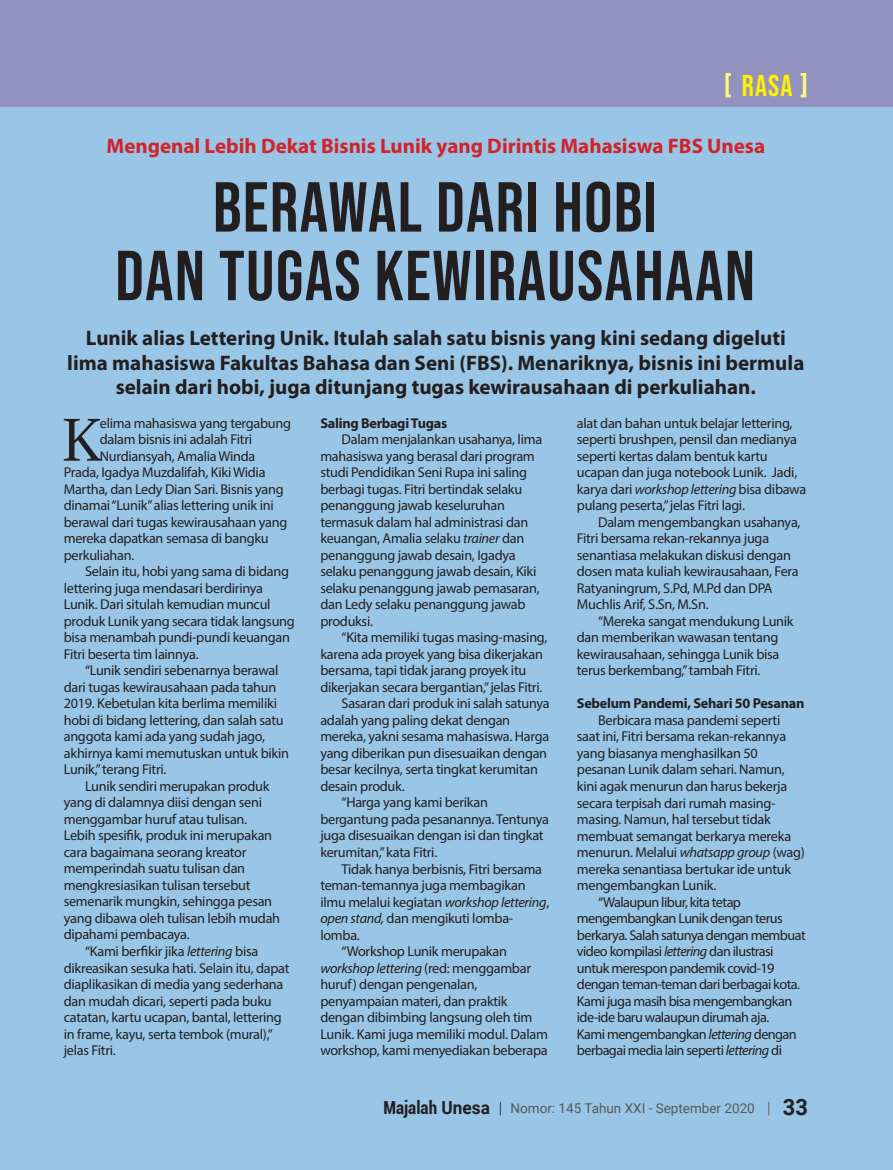
<style>
.page{position:relative;width:893px;height:1170px;background:#fff}
.page>*{position:absolute;margin:0;border:0;box-sizing:border-box;transform-origin:0 0}
.t1{font:70.5px/68.6px "Bebas Neue";letter-spacing:.02em;color:#231f20;text-align:center}
.t2{font:68.1px "Sitka Banner";color:#231f20}
.t3{font:30px "Bebas Neue";color:#fff101}
.t4{font:700 21px/24px "Myriad Pro";color:#231f20;text-align:center}
.t5{font:700 21px "Myriad Pro";color:#d1232a}
.t6{font:14.25px/16.5px "Myriad Pro";letter-spacing:-.02em;color:#231f20}
.t7{font:14.25px "Myriad Pro";letter-spacing:-.04em;color:#231f20}
.t8{font:700 14.25px "Myriad Pro";letter-spacing:-.02em;color:#231f20}
.t9{font:italic 14.25px "Myriad Pro";letter-spacing:-.02em;color:#231f20}
.t10{font:13.5px "Roboto";color:#57585a}
.s1{color:#fff685}
.s2{font-style:italic}
.s3{font-style:normal}
.s4{font-weight:700;font-stretch:condensed;font-size:18px;color:#231f20}
.s5{font-weight:700;font-size:18px;color:#231f20}
.s6{font-family:"Minion Pro";color:#231f20}
.s7{font-family:"Minion Pro"}
.s8{font-weight:700;font-size:22.5px;color:#231f20}
</style>
<div class="page">
<div style="left:0;top:107px;width:893px;height:1062px;background:#99c6e6"></div>
<div style="left:0;top:0;width:893px;height:106px;background:#9391bd"></div>
<h3 class="t3" style="left:724px;top:68px;width:86px"><span class="s1">[</span> RASA <span class="s1">]</span></h3>
<h3 class="t5" style="left:107px;top:133px;width:660px">Mengenal Lebih Dekat Bisnis Lunik yang Dirintis Mahasiswa FBS Unesa</h3>
<h1 class="t1" style="left:115px;top:172px;width:641px">BERAWAL DARI HOBI<br>DAN TUGAS KEWIRAUSAHAAN</h1>
<h3 class="t4" style="left:67px;top:326px;width:739px">Lunik alias Lettering Unik. Itulah salah satu bisnis yang kini sedang digeluti lima mahasiswa Fakultas Bahasa dan Seni (FBS). Menariknya, bisnis ini bermula selain dari hobi, juga ditunjang tugas kewirausahaan di perkuliahan.</h3>
<h2 class="t2" style="left:62px;top:392px;width:40px">K</h2>
<p class="t6" style="left:100px;top:414px;width:193px">elima mahasiswa yang tergabung</p>
<p class="t6" style="left:100px;top:431px;width:154px">dalam bisnis ini adalah Fitri</p>
<p class="t6" style="left:100px;top:447px;width:157px">Nurdiansyah, Amalia Winda</p>
<p class="t6" style="left:64px;top:464px;width:203px">Prada, Igadya Muzdalifah, Kiki Widia</p>
<p class="t6" style="left:64px;top:480px;width:221px">Martha, dan Ledy Dian Sari. Bisnis yang</p>
<p class="t6" style="left:64px;top:497px;width:211px">dinamai “Lunik” alias lettering unik ini</p>
<p class="t6" style="left:64px;top:513px;width:225px">berawal dari tugas kewirausahaan yang</p>
<p class="t6" style="left:64px;top:530px;width:206px">mereka dapatkan semasa di bangku</p>
<p class="t6" style="left:64px;top:546px;width:72px">perkuliahan.</p>
<p class="t6" style="left:85px;top:563px;width:206px">Selain itu, hobi yang sama di bidang</p>
<p class="t6" style="left:64px;top:579px;width:201px">lettering juga mendasari berdirinya</p>
<p class="t6" style="left:64px;top:596px;width:208px">Lunik. Dari situlah kemudian muncul</p>
<p class="t6" style="left:64px;top:612px;width:233px">produk Lunik yang secara tidak langsung</p>
<p class="t6" style="left:64px;top:629px;width:228px">bisa menambah pundi-pundi keuangan</p>
<p class="t6" style="left:64px;top:645px;width:136px">Fitri beserta tim lainnya.</p>
<p class="t6" style="left:85px;top:662px;width:195px">“Lunik sendiri sebenarnya berawal</p>
<p class="t6" style="left:64px;top:678px;width:214px">dari tugas kewirausahaan pada tahun</p>
<p class="t6" style="left:64px;top:695px;width:215px">2019. Kebetulan kita berlima memiliki</p>
<p class="t6" style="left:64px;top:711px;width:221px">hobi di bidang lettering, dan salah satu</p>
<p class="t6" style="left:64px;top:728px;width:203px">anggota kami ada yang sudah jago,</p>
<p class="t6" style="left:64px;top:744px;width:227px">akhirnya kami memutuskan untuk bikin</p>
<p class="t6" style="left:64px;top:761px;width:104px">Lunik,” terang Fitri.</p>
<p class="t6" style="left:85px;top:777px;width:186px">Lunik sendiri merupakan produk</p>
<p class="t6" style="left:64px;top:794px;width:200px">yang di dalamnya diisi dengan seni</p>
<p class="t6" style="left:64px;top:810px;width:185px">menggambar huruf atau tulisan.</p>
<p class="t6" style="left:64px;top:827px;width:210px">Lebih spesifik, produk ini merupakan</p>
<p class="t6" style="left:64px;top:843px;width:184px">cara bagaimana seorang kreator</p>
<p class="t6" style="left:64px;top:860px;width:183px">memperindah suatu tulisan dan</p>
<p class="t6" style="left:64px;top:876px;width:188px">mengkresiasikan tulisan tersebut</p>
<p class="t6" style="left:64px;top:893px;width:210px">semenarik mungkin, sehingga pesan</p>
<p class="t6" style="left:64px;top:909px;width:218px">yang dibawa oleh tulisan lebih mudah</p>
<p class="t6" style="left:64px;top:926px;width:127px">dipahami pembacaya.</p>
<p class="t6" style="left:85px;top:942px;width:175px">“Kami berfikir jika <span class="s2">lettering</span> bisa</p>
<p class="t6" style="left:64px;top:959px;width:227px">dikreasikan sesuka hati. Selain itu, dapat</p>
<p class="t6" style="left:64px;top:975px;width:221px">diaplikasikan di media yang sederhana</p>
<p class="t6" style="left:64px;top:992px;width:209px">dan mudah dicari, seperti pada buku</p>
<p class="t6" style="left:64px;top:1008px;width:219px">catatan, kartu ucapan, bantal, lettering</p>
<p class="t6" style="left:64px;top:1025px;width:210px">in frame, kayu, serta tembok (mural),”</p>
<p class="t6" style="left:64px;top:1041px;width:53px">jelas Fitri.</p>
<p class="t8" style="left:320px;top:413px;width:128px">Saling Berbagi Tugas</p>
<p class="t6" style="left:320px;top:431px;width:223px;text-indent:21px">Dalam menjalankan usahanya, lima mahasiswa yang berasal dari program studi Pendidikan Seni Rupa ini saling berbagi tugas. Fitri bertindak selaku penanggung jawab keseluruhan termasuk dalam hal administrasi dan keuangan, Amalia selaku <span class="s2">trainer</span> dan penanggung jawab desain, Igadya selaku penanggung jawab desain, Kiki selaku penanggung jawab pemasaran, dan Ledy selaku penanggung jawab produksi.</p>
<p class="t6" style="left:342px;top:629px;width:207px">“Kita memiliki tugas masing-masing,</p>
<p class="t6" style="left:320px;top:645px;width:224px">karena ada proyek yang bisa dikerjakan</p>
<p class="t6" style="left:320px;top:662px;width:207px">bersama, tapi tidak jarang proyek itu</p>
<p class="t6" style="left:320px;top:678px;width:224px">dikerjakan secara bergantian,” jelas Fitri.</p>
<p class="t6" style="left:342px;top:695px;width:210px">Sasaran dari produk ini salah satunya</p>
<p class="t6" style="left:320px;top:711px;width:191px">adalah yang paling dekat dengan</p>
<p class="t6" style="left:320px;top:728px;width:230px">mereka, yakni sesama mahasiswa. Harga</p>
<p class="t6" style="left:320px;top:744px;width:228px">yang diberikan pun disesuaikan dengan</p>
<p class="t6" style="left:320px;top:761px;width:219px">besar kecilnya, serta tingkat kerumitan</p>
<p class="t6" style="left:320px;top:777px;width:86px">desain produk.</p>
<p class="t6" style="left:342px;top:794px;width:148px">“Harga yang kami berikan</p>
<p class="t6" style="left:320px;top:810px;width:230px">bergantung pada pesanannya. Tentunya</p>
<p class="t6" style="left:320px;top:827px;width:225px">juga disesuaikan dengan isi dan tingkat</p>
<p class="t6" style="left:320px;top:843px;width:118px">kerumitan,” kata Fitri.</p>
<p class="t6" style="left:342px;top:860px;width:202px">Tidak hanya berbisnis, Fitri bersama</p>
<p class="t6" style="left:320px;top:876px;width:207px">teman-temannya juga membagikan</p>
<p class="t6" style="left:320px;top:893px;width:230px">ilmu melalui kegiatan <span class="s2">workshop lettering</span>,</p>
<p class="t6" style="left:320px;top:909px;width:194px"><span class="s2">open stand,</span> dan mengikuti lomba-</p>
<p class="t6" style="left:320px;top:926px;width:41px">lomba.</p>
<p class="t6" style="left:342px;top:942px;width:167px">“Workshop Lunik merupakan</p>
<p class="t9" style="left:320px;top:958px;width:212px">workshop lettering <span class="s3">(red: menggambar</span></p>
<p class="t6" style="left:320px;top:975px;width:159px">huruf) dengan pengenalan,</p>
<p class="t6" style="left:320px;top:992px;width:189px">penyampaian materi, dan praktik</p>
<p class="t6" style="left:320px;top:1008px;width:214px">dengan dibimbing langsung oleh tim</p>
<p class="t6" style="left:320px;top:1025px;width:229px">Lunik. Kami juga memiliki modul. Dalam</p>
<p class="t6" style="left:320px;top:1041px;width:229px">workshop, kami menyediakan beberapa</p>
<p class="t6" style="left:577px;top:414px;width:231px">alat dan bahan untuk belajar lettering, seperti brushpen, pensil dan medianya seperti kertas dalam bentuk kartu ucapan dan juga notebook Lunik. Jadi, karya dari <span class="s2">workshop lettering</span> bisa dibawa pulang peserta,” jelas Fitri lagi.</p>
<p class="t6" style="left:577px;top:513px;width:225px;text-indent:21px">Dalam mengembangkan usahanya, Fitri bersama rekan-rekannya juga senantiasa melakukan diskusi dengan dosen mata kuliah kewirausahaan, Fera Ratyaningrum, S.Pd, M.Pd dan DPA Muchlis Arif, S.Sn, M.Sn.</p>
<p class="t6" style="left:577px;top:612px;width:218px;text-indent:21px">“Mereka sangat mendukung Lunik dan memberikan wawasan tentang kewirausahaan, sehingga Lunik bisa terus berkembang,” tambah Fitri.</p>
<p class="t8" style="left:577px;top:694px;width:229px">Sebelum Pandemi, Sehari 50 Pesanan</p>
<p class="t6" style="left:598px;top:711px;width:184px">Berbicara masa pandemi seperti</p>
<p class="t6" style="left:577px;top:728px;width:211px">saat ini, Fitri bersama rekan-rekannya</p>
<p class="t6" style="left:577px;top:744px;width:182px">yang biasanya menghasilkan 50</p>
<p class="t6" style="left:577px;top:761px;width:209px">pesanan Lunik dalam sehari. Namun,</p>
<p class="t6" style="left:577px;top:777px;width:212px">kini agak menurun dan harus bekerja</p>
<p class="t6" style="left:577px;top:794px;width:200px">secara terpisah dari rumah masing-</p>
<p class="t6" style="left:577px;top:810px;width:195px">masing. Namun, hal tersebut tidak</p>
<p class="t6" style="left:577px;top:827px;width:216px">membuat semangat berkarya mereka</p>
<p class="t6" style="left:577px;top:843px;width:229px">menurun. Melalui <span class="s2">whatsapp group</span> (wag)</p>
<p class="t6" style="left:577px;top:860px;width:216px">mereka senantiasa bertukar ide untuk</p>
<p class="t6" style="left:577px;top:876px;width:141px">mengembangkan Lunik.</p>
<p class="t7" style="left:598px;top:892px;width:144px">“Walaupun libur, kita tetap</p>
<p class="t7" style="left:577px;top:909px;width:207px">mengembangkan Lunik dengan terus</p>
<p class="t7" style="left:577px;top:925px;width:230px">berkarya. Salah satunya dengan membuat</p>
<p class="t7" style="left:577px;top:942px;width:198px">video kompilasi <span class="s2">lettering</span> dan ilustrasi</p>
<p class="t7" style="left:577px;top:958px;width:199px">untuk merespon pandemik covid-19</p>
<p class="t7" style="left:577px;top:975px;width:225px">dengan teman-teman dari berbagai kota.</p>
<p class="t7" style="left:577px;top:991px;width:217px">Kami juga masih bisa mengembangkan</p>
<p class="t7" style="left:577px;top:1008px;width:194px">ide-ide baru walaupun dirumah aja.</p>
<p class="t7" style="left:577px;top:1024px;width:221px">Kami mengembangkan <span class="s2">lettering</span> dengan</p>
<p class="t7" style="left:577px;top:1041px;width:207px">berbagai media lain seperti <span class="s2">lettering</span> di</p>
<p class="t10" style="left:383px;top:1098px;width:426px"><span class="s4">Majalah</span> <span class="s5">Unesa</span> <span class="s6">|</span> Nomor: 145 Tahun XXI - September 2020 <span class="s7">|</span> <span class="s8">33</span></p>
</div>
